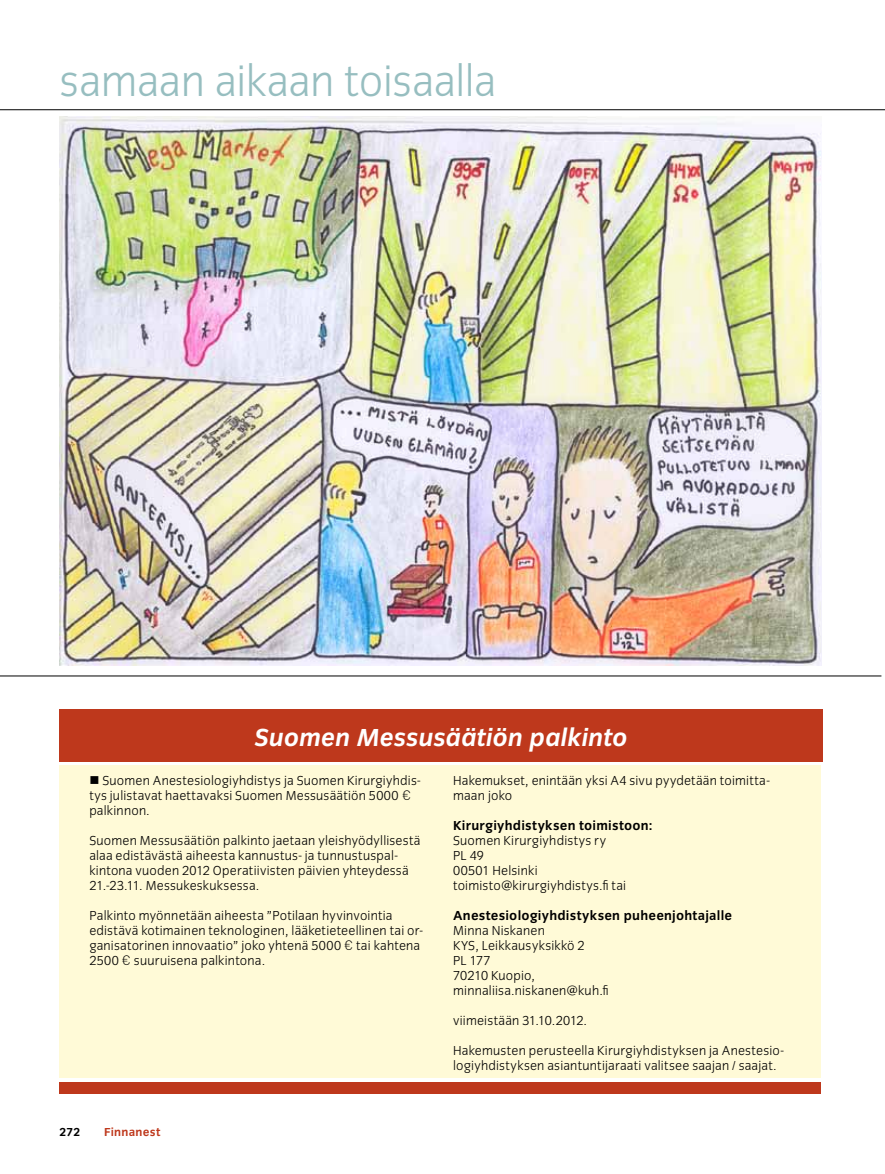
<style>
.page{position:relative;width:885px;height:1174px;background:#fff}
.page>*{position:absolute;margin:0;border:0;box-sizing:border-box;transform-origin:0 0}
.t1{font:300 45px "Congress Sans";letter-spacing:-.01em;color:#97bec0}
.t2{font:italic 700 25.5px "Congress Sans";color:#fff}
.t3{font:300 13.5px/15px "Congress Sans";letter-spacing:.015em;color:#000}
.t4{font:700 13.5px "Congress Sans";letter-spacing:.015em;color:#000}
.t5{font:700 12px "Congress Sans";color:#be381c}
.t6{font:700 12px "Congress Sans";color:#000}
.s1{font-family:"DINOT"}
</style>
<div class="page">
<hr style="left:0;top:109px;width:884px;height:1px;background:#000">
<img style="left:60px;top:117px;width:761px;height:548px">
<div style="left:60px;top:709px;width:763px;height:53px;background:#be381c"></div>
<div style="left:60px;top:1082px;width:761px;height:11px;background:#be381c"></div>
<div style="left:60px;top:765px;width:761px;height:312px;background:#fffad7"></div>
<hr style="left:0;top:675px;width:881px;height:1px;background:#000">
<h1 class="t1" style="left:60px;top:56px;width:438px">samaan aikaan toisaalla</h1>
<h2 class="t2" style="left:255px;top:722px;width:374px">Suomen Messusäätiön palkinto</h2>
<p class="t3" style="left:89px;top:773px;width:333px">■ Suomen Anestesiologiyhdistys ja Suomen Kirurgiyhdis&shy;tys julistavat haettavaksi Suomen Messusäätiön 5000 <span class="s1">€ </span>palkinnon.</p>
<p class="t3" style="left:89px;top:833px;width:333px">Suomen Messusäätiön palkinto jaetaan yleishyödyllisestä alaa edistävästä aiheesta kannustus- ja tunnustuspal&shy;kintona vuoden 2012 Operatiivisten päivien yhteydessä 21.-23.11. Messukeskuksessa.</p>
<p class="t3" style="left:89px;top:908px;width:335px">Palkinto myönnetään aiheesta ”Potilaan hyvinvointia edistävä kotimainen teknologinen, lääketieteellinen tai or&shy;ganisatorinen innovaatio” joko yhtenä 5000 <span class="s1">€</span> tai kahtena 2500 <span class="s1">€</span> suuruisena palkintona.</p>
<p class="t3" style="left:453px;top:773px;width:318px">Hakemukset, enintään yksi A4 sivu pyydetään toimitta&shy;maan joko</p>
<p class="t4" style="left:453px;top:817px;width:201px">Kirurgiyhdistyksen toimistoon:</p>
<p class="t3" style="left:453px;top:833px;width:174px">Suomen Kirurgiyhdistys ry<br>PL 49<br>00501 Helsinki toimisto@kirurgiyhdistys.fi tai</p>
<p class="t4" style="left:453px;top:907px;width:280px">Anestesiologiyhdistyksen puheenjohtajalle</p>
<p class="t3" style="left:453px;top:923px;width:157px">Minna Niskanen<br>KYS, Leikkausyksikkö 2<br>PL 177<br>70210 Kuopio, minnaliisa.niskanen@kuh.fi</p>
<p class="t3" style="left:453px;top:1013px;width:135px">viimeistään 31.10.2012.</p>
<p class="t3" style="left:453px;top:1043px;width:332px">Hakemusten perusteella Kirurgiyhdistyksen ja Anestesio&shy;logiyhdistyksen asiantuntijaraati valitsee saajan / saajat.</p>
<p class="t6" style="left:60px;top:1125px;width:22px">272</p>
<p class="t5" style="left:104px;top:1125px;width:58px">Finnanest</p>
</div>
